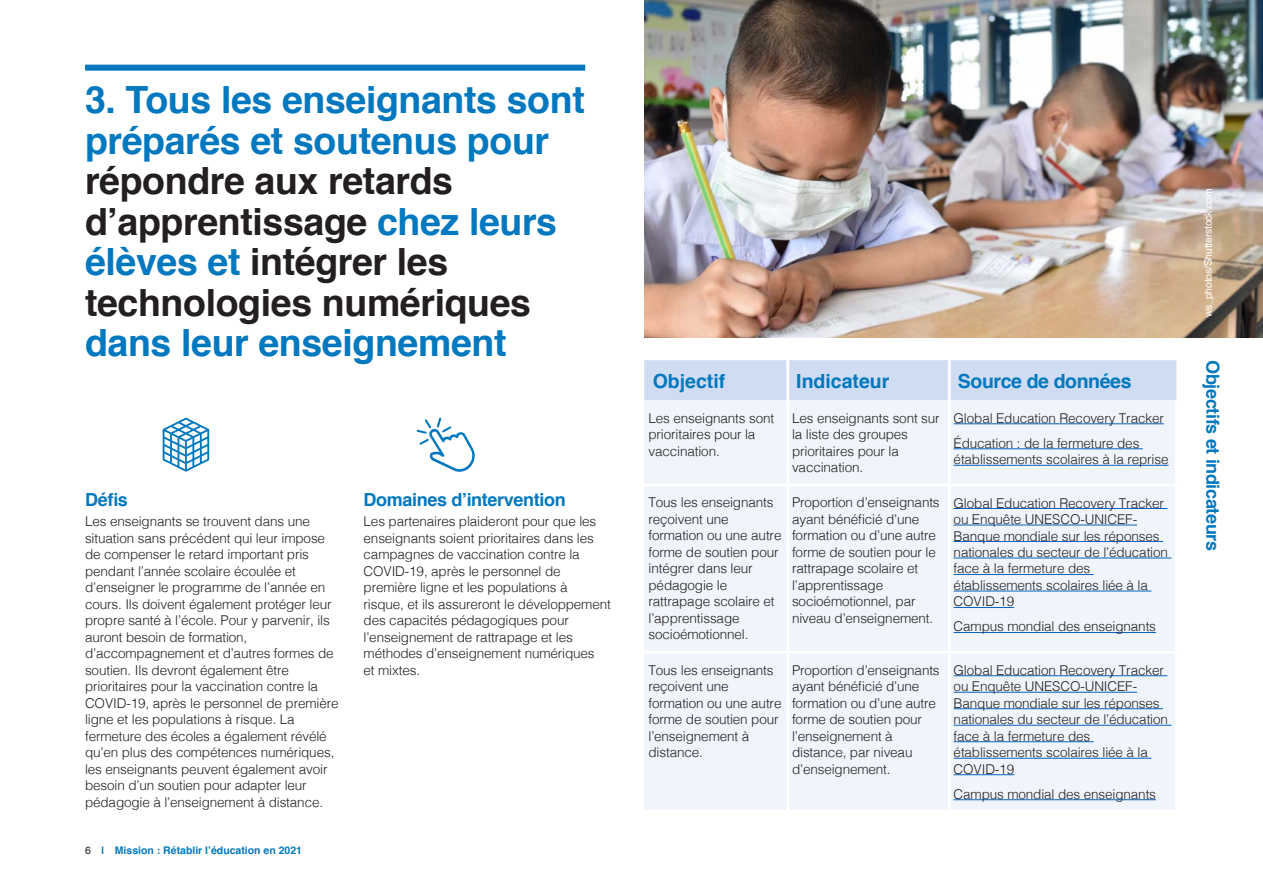
<style>
.page{position:relative;width:1263px;height:893px;background:#fff}
.page>*{position:absolute;margin:0;border:0;box-sizing:border-box;transform-origin:0 0}
.t1{font:700 37.5px/40.5px "Helvetica";letter-spacing:-.01em;color:#231f20}
.t2{font:700 37.5px/40.5px "Helvetica";letter-spacing:-.01em;color:#0078bf}
.t3{font:700 19.5px "Helvetica";color:#0078bf}
.t4{font:700 19.5px "Helvetica";letter-spacing:-.02em;color:#0078bf}
.t5{font:700 18px "Helvetica";letter-spacing:-.02em;color:#0078bf}
.t6{font:300 13.5px/16.5px "Helvetica";letter-spacing:-.01em;color:#231f20}
.t7{font:700 10.5px "Helvetica";color:#0078bf}
.t8{font:10.5px "Helvetica";letter-spacing:-.02em;color:#fff}
.s1{color:#0078bf}
.s2{font-weight:400;color:#231f20}
</style>
<div class="page">
<div style="left:85px;top:65px;width:500px;height:6px;background:#0078bf"></div>
<svg style="left:163px;top:418px;width:46px;height:54px"></svg>
<svg style="left:417px;top:417px;width:58px;height:55px"></svg>
<div style="left:644px;top:360px;width:532px;height:40px;background:#d0dcf1"></div>
<div style="left:644px;top:400px;width:531px;height:410px;background:#f0f4fb"></div>
<hr style="left:786px;top:360px;width:3px;height:40px;background:#fff">
<hr style="left:948px;top:360px;width:3px;height:40px;background:#fff">
<hr style="left:786px;top:400px;width:3px;height:84px;background:#fff">
<hr style="left:948px;top:400px;width:3px;height:84px;background:#fff">
<hr style="left:786px;top:487px;width:3px;height:164px;background:#fff">
<hr style="left:948px;top:487px;width:3px;height:164px;background:#fff">
<hr style="left:786px;top:654px;width:3px;height:156px;background:#fff">
<hr style="left:948px;top:654px;width:3px;height:156px;background:#fff">
<hr style="left:644px;top:484px;width:144px;height:3px;background:#fff">
<hr style="left:788px;top:484px;width:161px;height:3px;background:#fff">
<hr style="left:949px;top:484px;width:229px;height:3px;background:#fff">
<hr style="left:644px;top:651px;width:144px;height:3px;background:#fff">
<hr style="left:788px;top:651px;width:161px;height:3px;background:#fff">
<hr style="left:949px;top:651px;width:229px;height:3px;background:#fff">
<hr style="left:954px;top:423px;width:210px;height:1px;background:#0563c1">
<hr style="left:954px;top:448px;width:189px;height:1px;background:#0563c1">
<hr style="left:954px;top:465px;width:214px;height:1px;background:#0563c1">
<hr style="left:954px;top:508px;width:213px;height:1px;background:#0563c1">
<hr style="left:954px;top:525px;width:183px;height:1px;background:#0563c1">
<hr style="left:954px;top:541px;width:209px;height:1px;background:#0563c1">
<hr style="left:954px;top:558px;width:217px;height:1px;background:#0563c1">
<hr style="left:954px;top:574px;width:140px;height:1px;background:#0563c1">
<hr style="left:954px;top:591px;width:197px;height:1px;background:#0563c1">
<hr style="left:954px;top:607px;width:60px;height:1px;background:#0563c1">
<hr style="left:954px;top:632px;width:202px;height:1px;background:#0563c1">
<hr style="left:954px;top:675px;width:213px;height:1px;background:#0563c1">
<hr style="left:954px;top:692px;width:183px;height:1px;background:#0563c1">
<hr style="left:954px;top:708px;width:209px;height:1px;background:#0563c1">
<hr style="left:954px;top:725px;width:217px;height:1px;background:#0563c1">
<hr style="left:954px;top:741px;width:140px;height:1px;background:#0563c1">
<hr style="left:954px;top:758px;width:197px;height:1px;background:#0563c1">
<hr style="left:954px;top:774px;width:60px;height:1px;background:#0563c1">
<hr style="left:954px;top:799px;width:202px;height:1px;background:#0563c1">
<img style="left:644px;top:0;width:619px;height:337px">
<h1 class="t2" style="left:85px;top:80px;width:501px">3. Tous les enseignants sont préparés et soutenus pour</h1>
<h1 class="t1" style="left:85px;top:161px;width:474px">répondre aux retards d’apprentissage <span class="s1">chez leurs élèves et</span> intégrer les technologies numériques</h1>
<h1 class="t2" style="left:85px;top:323px;width:423px">dans leur enseignement</h1>
<h3 class="t5" style="left:85px;top:485px;width:44px">Défis</h3>
<p class="t6" style="left:85px;top:512px;width:255px">Les enseignants se trouvent dans une situation sans précédent qui leur impose de compenser le retard important pris pendant l’année scolaire écoulée et d’enseigner le programme de l’année en cours. Ils doivent également protéger leur propre santé à l’école. Pour y parvenir, ils auront besoin de formation, d’accompagnement et d’autres formes de soutien. Ils devront également être prioritaires pour la vaccination contre la COVID-19, après le personnel de première ligne et les populations à risque. La fermeture des écoles a également révélé qu’en plus des compétences numériques, les enseignants peuvent également avoir besoin d’un soutien pour adapter leur pédagogie à l’enseignement à distance.</p>
<p class="t7" style="left:85px;top:842px;width:219px"><span class="s2">6</span> | Mission : Rétablir l’éducation en 2021</p>
<h3 class="t5" style="left:364px;top:485px;width:204px">Domaines d’intervention</h3>
<p class="t6" style="left:364px;top:512px;width:249px">Les partenaires plaideront pour que les enseignants soient prioritaires dans les campagnes de vaccination contre la COVID-19, après le personnel de première ligne et les populations à risque, et ils assureront le développement des capacités pédagogiques pour l’enseignement de rattrapage et les méthodes d’enseignement numériques<br>et mixtes.</p>
<h2 class="t3" style="left:653px;top:365px;width:74px">Objectif</h2>
<h2 class="t3" style="left:796px;top:365px;width:95px">Indicateur</h2>
<h2 class="t4" style="left:958px;top:365px;width:175px">Source de données</h2>
<p class="t6" style="left:648px;top:409px;width:127px">Les enseignants sont prioritaires pour la vaccination.</p>
<p class="t6" style="left:792px;top:409px;width:149px">Les enseignants sont sur la liste des groupes prioritaires pour la vaccination.</p>
<p class="t6" style="left:954px;top:404px;width:212px;line-height:25px">Global Education Recovery Tracker<br>Éducation : de la fermeture des</p>
<p class="t6" style="left:954px;top:450px;width:216px">établissements scolaires à la reprise</p>
<p class="t6" style="left:648px;top:493px;width:134px">Tous les enseignants reçoivent une formation ou une autre forme de soutien pour intégrer dans leur pédagogie le rattrapage scolaire et l’apprentissage socioémotionnel.</p>
<p class="t6" style="left:792px;top:493px;width:149px">Proportion d’enseignants ayant bénéficié d’une formation ou d’une autre forme de soutien pour le rattrapage scolaire et l’apprentissage socioémotionnel, par niveau d’enseignement.</p>
<p class="t6" style="left:954px;top:493px;width:216px">Global Education Recovery Tracker ou Enquête UNESCO-UNICEF-<br>Banque mondiale sur les réponses nationales du secteur de l’éducation face à la fermeture des établissements scolaires liée à la<br>COVID-19</p>
<p class="t6" style="left:954px;top:617px;width:204px">Campus mondial des enseignants</p>
<p class="t6" style="left:648px;top:661px;width:134px">Tous les enseignants reçoivent une formation ou une autre forme de soutien pour l’enseignement à distance.</p>
<p class="t6" style="left:792px;top:661px;width:149px">Proportion d’enseignants ayant bénéficié d’une formation ou d’une autre forme de soutien pour l’enseignement à distance, par niveau d’enseignement.</p>
<p class="t6" style="left:954px;top:661px;width:216px">Global Education Recovery Tracker ou Enquête UNESCO-UNICEF-<br>Banque mondiale sur les réponses nationales du secteur de l’éducation face à la fermeture des établissements scolaires liée à la<br>COVID-19</p>
<p class="t6" style="left:954px;top:785px;width:204px">Campus mondial des enseignants</p>
<p class="t8" style="left:1200px;top:317px;width:130px;rotate:-90deg">ws_photos/Shutterstock.com</p>
<h3 class="t5" style="left:1227px;top:360px;width:192px;rotate:90deg">Objectifs et indicateurs</h3>
</div>
